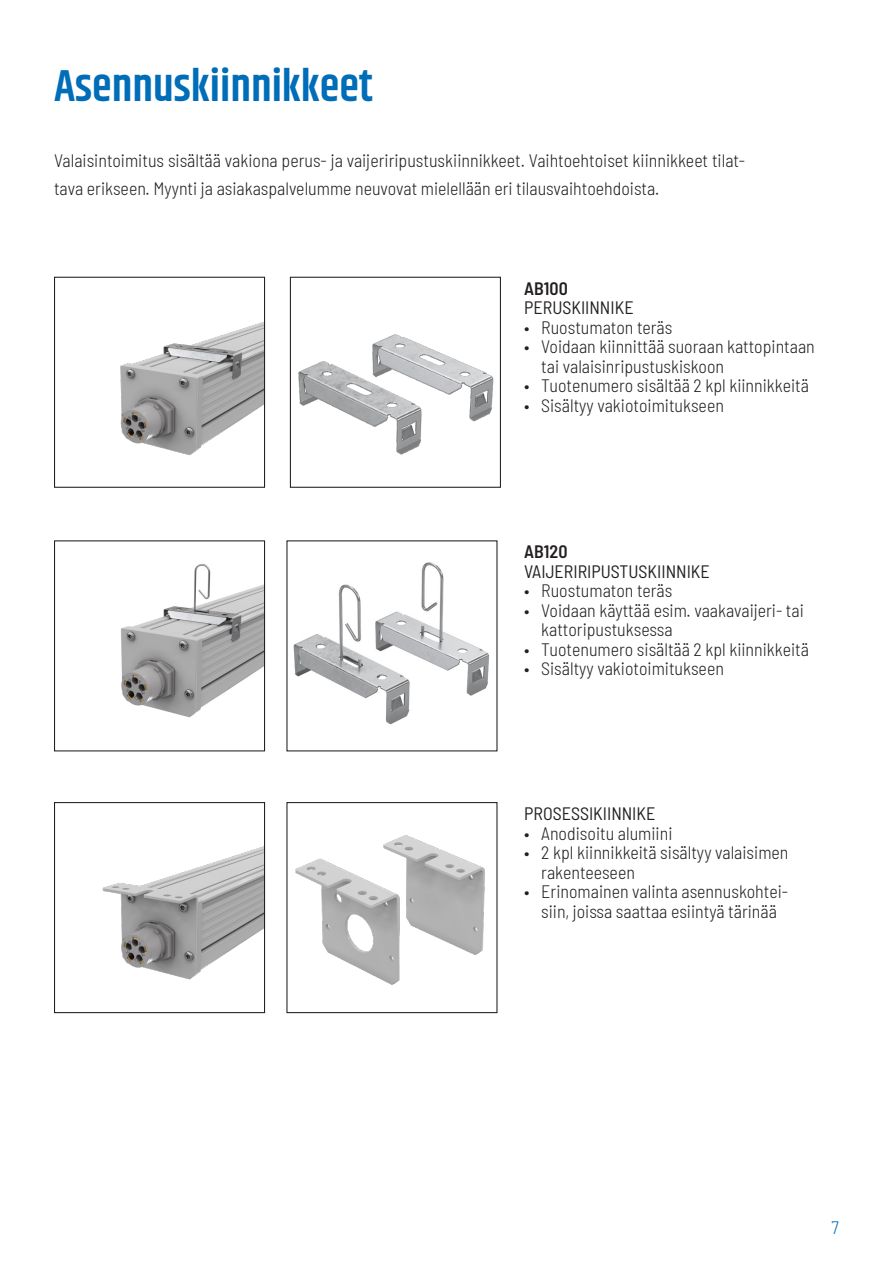
<style>
.page{position:relative;width:893px;height:1263px;background:#fff}
.page>*{position:absolute;margin:0;border:0;box-sizing:border-box;transform-origin:0 0}
.t1{font:600 45px "Khand";color:#006db8}
.t2{font:300 semi-condensed 18px/19.5px "Barlow";color:#231f20}
.t3{font:semi-condensed 18px "Barlow";color:#231f20}
.t4{font:600 semi-condensed 18px "Barlow";color:#231f20}
.t5{font:300 semi-condensed 18px "Barlow";color:#006db8}
</style>
<div class="page">
<img style="left:102px;top:846px;width:161px;height:134px">
<div style="left:54px;top:802px;width:211px;height:211px;border:1px solid #231f20"></div>
<img style="left:295px;top:835px;width:190px;height:150px">
<div style="left:286px;top:802px;width:211px;height:211px;border:1px solid #231f20"></div>
<img style="left:121px;top:563px;width:142px;height:155px">
<div style="left:54px;top:540px;width:211px;height:211px;border:1px solid #231f20"></div>
<img style="left:293px;top:562px;width:197px;height:163px">
<img style="left:120px;top:322px;width:143px;height:134px">
<div style="left:54px;top:277px;width:211px;height:211px;border:1px solid #231f20"></div>
<img style="left:298px;top:334px;width:196px;height:121px">
<div style="left:290px;top:277px;width:211px;height:211px;border:1px solid #231f20"></div>
<p class="t1" style="left:54px;top:56px;width:320px">Asennuskiinnikkeet</p>
<p class="t2" style="left:54px;top:144px;width:693px;line-height:28.5px">Valaisintoimitus sisältää vakiona perus- ja vaijeriripustuskiinnikkeet. Vaihtoehtoiset kiinnikkeet tilat&shy;tava erikseen. Myynti ja asiakaspalvelumme neuvovat mielellään eri tilausvaihtoehdoista.</p>
<p class="t4" style="left:524px;top:275px;width:45px">AB100</p>
<p class="t3" style="left:524px;top:295px;width:111px">PERUSKIINNIKE</p>
<p class="t2" style="left:524px;top:316px;width:150px">• Ruostumaton teräs</p>
<p class="t2" style="left:541px;top:336px;width:275px;text-indent:-17px">• Voidaan kiinnittää suoraan kattopintaan tai valaisinripustuskiskoon</p>
<p class="t2" style="left:524px;top:375px;width:286px">• Tuotenumero sisältää 2 kpl kiinnikkeitä</p>
<p class="t2" style="left:524px;top:394px;width:201px">• Sisältyy vakiotoimitukseen</p>
<p class="t4" style="left:524px;top:539px;width:45px">AB120</p>
<p class="t3" style="left:524px;top:558px;width:187px">VAIJERIRIPUSTUSKIINNIKE</p>
<p class="t2" style="left:524px;top:580px;width:150px">• Ruostumaton teräs</p>
<p class="t2" style="left:541px;top:599px;width:264px;text-indent:-17px">• Voidaan käyttää esim. vaakavaijeri- tai kattoripustuksessa</p>
<p class="t2" style="left:524px;top:638px;width:286px">• Tuotenumero sisältää 2 kpl kiinnikkeitä</p>
<p class="t2" style="left:524px;top:658px;width:201px">• Sisältyy vakiotoimitukseen</p>
<p class="t3" style="left:524px;top:801px;width:133px">PROSESSIKIINNIKE</p>
<p class="t2" style="left:524px;top:822px;width:150px">• Anodisoitu alumiini</p>
<p class="t2" style="left:541px;top:841px;width:249px;text-indent:-17px">• 2 kpl kiinnikkeitä sisältyy valaisimen rakenteeseen</p>
<p class="t2" style="left:524px;top:880px;width:265px;text-align:center">• Erinomainen valinta asennuskohtei&shy;siin, joissa saattaa esiintyä tärinää</p>
<p class="t5" style="left:832px;top:1214px;width:9px">7</p>
</div>
